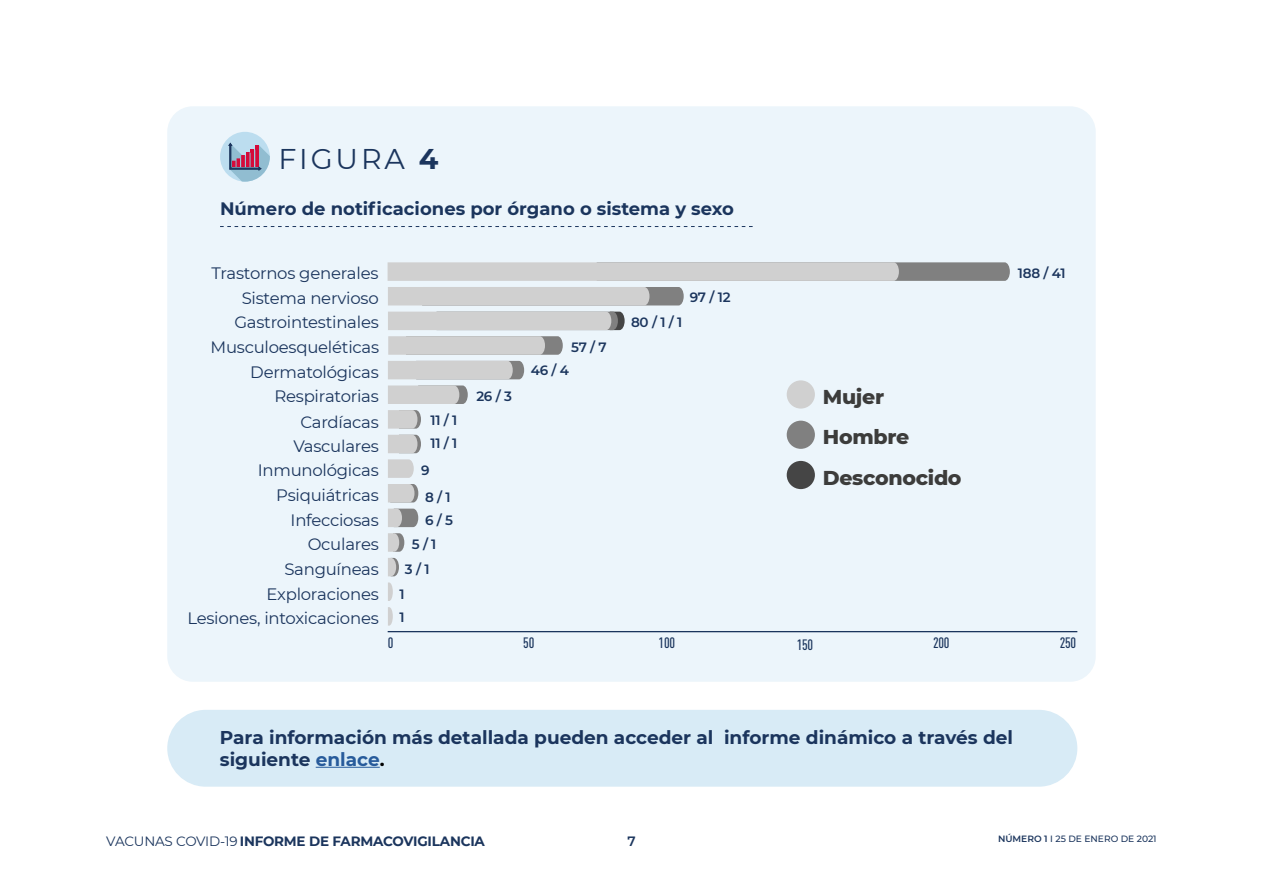
<style>
.page{position:relative;width:1263px;height:893px;background:#fff}
.page>*{position:absolute;margin:0;border:0;box-sizing:border-box;transform-origin:0 0}
.TEXTO_NORMAL{font:28.5px "Montserrat";letter-spacing:.1em;color:#1b355d}
.t1{font:800 20.4px "Montserrat";letter-spacing:-.015em;color:#3c3c3b}
.t2{font:700 18.45px/21.8px "Montserrat";color:#1b355d}
.TITULO_FIGURA{font:700 18px "Montserrat";color:#1b355d}
.t3{font:16.5px "Montserrat";letter-spacing:-.015em;color:#1b355d}
.t4{font:500 condensed 14.85px "DIN Pro";letter-spacing:-.015em;color:#1b355d}
.t5{font:600 13.5px "Montserrat";letter-spacing:-.015em;color:#1b355d}
.t6{font:700 13.5px "Montserrat";letter-spacing:-.015em;color:#1b355d}
.t7{font:500 9.15px "Montserrat";color:#1b355d}
.s1{font-weight:700}
.s2{color:#275b9b}
.s3{color:#000}
.s4{font-weight:400}
.s5{font-weight:600}
</style>
<div class="page">
<div style="left:167px;top:106px;width:929px;height:576px;background:#ecf5fb;border-radius:26px"></div>
<div style="left:167px;top:710px;width:910px;height:77px;background:#d8ebf6;border-radius:38px"></div>
<hr style="left:316px;top:767px;width:64px;height:1px;background:#275b9b">
<svg style="left:220px;top:226px;width:533px;height:1px"></svg>
<div style="left:220px;top:132px;width:50px;height:50px;background:#bcddef;border-radius:50%"></div>
<svg style="left:228px;top:143px;width:42px;height:39px"></svg>
<hr style="left:388px;top:631px;width:689px;height:1px;background:#1b355d">
<svg style="left:388px;top:607px;width:5px;height:19px"></svg>
<svg style="left:388px;top:435px;width:33px;height:18px"></svg>
<svg style="left:388px;top:287px;width:296px;height:18px;background:#c6c6c6"></svg>
<svg style="left:388px;top:558px;width:11px;height:18px"></svg>
<svg style="left:388px;top:385px;width:80px;height:19px;background:#c8c8c8"></svg>
<svg style="left:388px;top:361px;width:136px;height:18px;background:#c9c9c9"></svg>
<svg style="left:388px;top:410px;width:33px;height:19px"></svg>
<svg style="left:388px;top:533px;width:16px;height:19px"></svg>
<svg style="left:388px;top:509px;width:30px;height:18px"></svg>
<svg style="left:388px;top:484px;width:30px;height:18px"></svg>
<div style="left:388px;top:312px;width:237px;height:18px;background:#d0d0d0"></div>
<svg style="left:388px;top:459px;width:26px;height:19px"></svg>
<svg style="left:388px;top:336px;width:175px;height:19px;background:#c7c7c7"></svg>
<svg style="left:388px;top:582px;width:5px;height:19px"></svg>
<svg style="left:388px;top:262px;width:622px;height:19px;background:#c1c2c2"></svg>
<div style="left:787px;top:380px;width:28px;height:29px;background:#d0d0d0;border-radius:50%"></div>
<div style="left:787px;top:421px;width:28px;height:28px;background:#808080;border-radius:50%"></div>
<div style="left:787px;top:461px;width:28px;height:28px;background:#454545;border-radius:50%"></div>
<p class="TEXTO_NORMAL" style="left:278px;top:139px;width:161px">FIGURA <span class="s1">4</span></p>
<p class="TITULO_FIGURA" style="left:220px;top:196px;width:515px">Número de notificaciones por órgano o sistema y sexo</p>
<p class="t3" style="left:211px;top:262px;width:169px">Trastornos generales</p>
<p class="t5" style="left:1018px;top:263px;width:49px">188 / 41</p>
<p class="t3" style="left:242px;top:287px;width:139px">Sistema nervioso</p>
<p class="t5" style="left:690px;top:288px;width:42px">97 / 12</p>
<p class="t3" style="left:234px;top:311px;width:146px">Gastrointestinales</p>
<p class="t5" style="left:631px;top:313px;width:53px">80 / 1 / 1</p>
<p class="t3" style="left:211px;top:336px;width:170px">Musculoesqueléticas</p>
<p class="t5" style="left:571px;top:337px;width:37px">57 / 7</p>
<p class="t3" style="left:250px;top:361px;width:130px">Dermatológicas</p>
<p class="t5" style="left:531px;top:361px;width:40px">46 / 4</p>
<p class="t3" style="left:300px;top:410px;width:80px">Cardíacas</p>
<p class="t5" style="left:431px;top:410px;width:28px">11 / 1</p>
<p class="t3" style="left:274px;top:385px;width:106px">Respiratorias</p>
<p class="t5" style="left:476px;top:387px;width:37px">26 / 3</p>
<p class="t3" style="left:294px;top:435px;width:87px">Vasculares</p>
<p class="t5" style="left:431px;top:434px;width:28px">11 / 1</p>
<p class="t3" style="left:258px;top:459px;width:122px">Inmunológicas</p>
<p class="t5" style="left:421px;top:461px;width:10px">9</p>
<p class="t3" style="left:276px;top:484px;width:104px">Psiquiátricas</p>
<p class="t5" style="left:425px;top:487px;width:27px">8 / 1</p>
<p class="t3" style="left:291px;top:509px;width:90px">Infecciosas</p>
<p class="t5" style="left:425px;top:510px;width:29px">6 / 5</p>
<p class="t3" style="left:308px;top:533px;width:73px">Oculares</p>
<p class="t5" style="left:412px;top:535px;width:26px">5 / 1</p>
<p class="t3" style="left:284px;top:558px;width:96px">Sanguíneas</p>
<p class="t5" style="left:405px;top:559px;width:26px">3 / 1</p>
<p class="t3" style="left:267px;top:583px;width:114px">Exploraciones</p>
<p class="t5" style="left:400px;top:584px;width:7px">1</p>
<p class="t3" style="left:187px;top:607px;width:193px">Lesiones, intoxicaciones</p>
<p class="t5" style="left:400px;top:607px;width:7px">1</p>
<p class="t1" style="left:823px;top:382px;width:63px">Mujer</p>
<p class="t1" style="left:823px;top:422px;width:88px">Hombre</p>
<p class="t1" style="left:823px;top:463px;width:140px">Desconocido</p>
<p class="t4" style="left:388px;top:632px;width:7px">0</p>
<p class="t4" style="left:523px;top:632px;width:13px">50</p>
<p class="t4" style="left:659px;top:632px;width:18px">100</p>
<p class="t4" style="left:797px;top:633px;width:18px">150</p>
<p class="t4" style="left:933px;top:632px;width:18px">200</p>
<p class="t4" style="left:1060px;top:632px;width:18px">250</p>
<p class="t2" style="left:220px;top:726px;width:795px">Para información más detallada pueden acceder al informe dinámico a través del siguiente <span class="s2">enlace</span><span class="s3">.</span></p>
<p class="t6" style="left:106px;top:831px;width:380px"><span class="s4">VACUNAS COVID-19</span> INFORME DE FARMACOVIGILANCIA</p>
<p class="t5" style="left:627px;top:831px;width:10px">7</p>
<p class="t7" style="left:998px;top:832px;width:160px"><span class="s5">NÚMERO 1</span> I 25 DE ENERO DE 2021</p>
</div>
